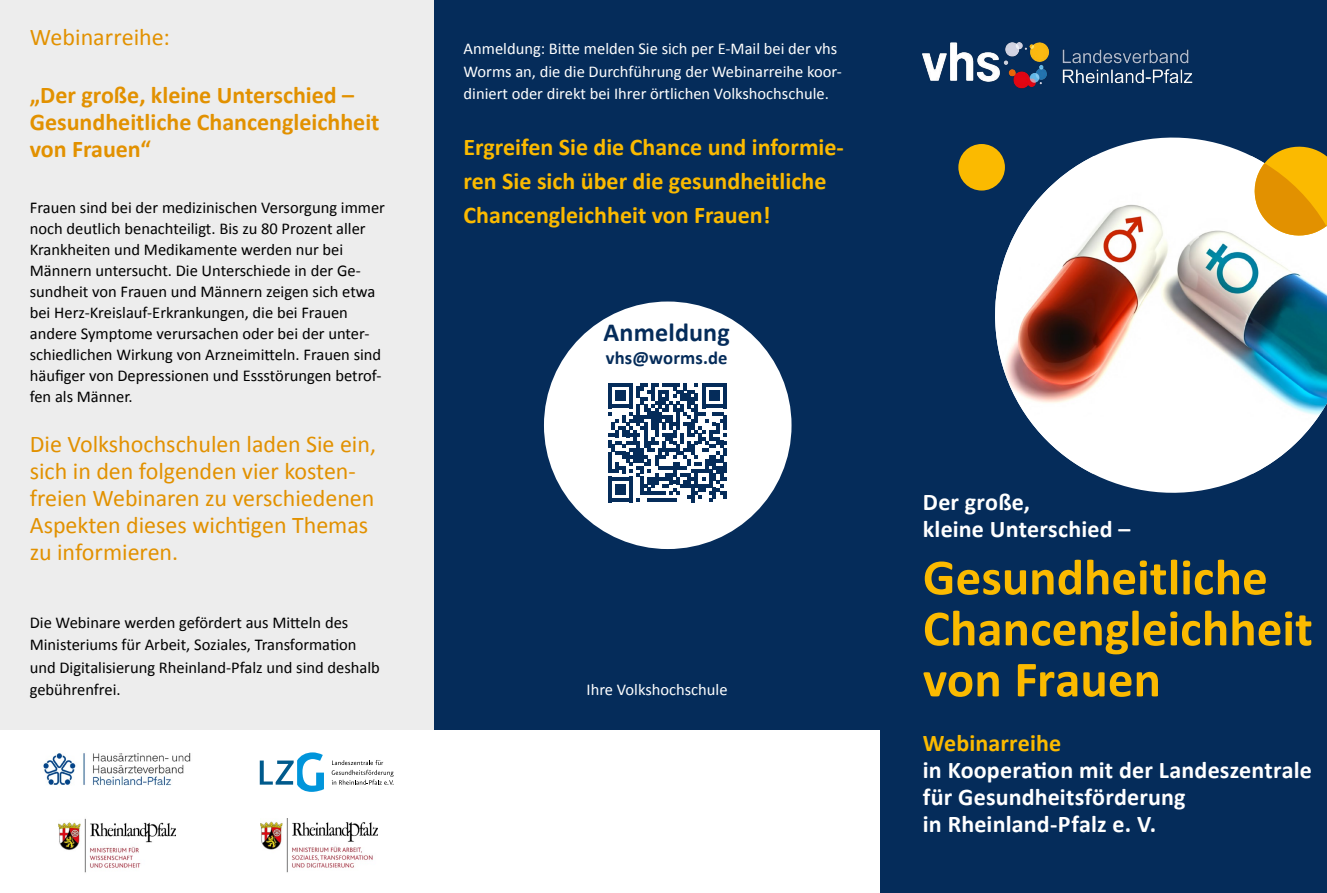
<style>
.page{position:relative;width:1327px;height:893px;background:#fff}
.page>*{position:absolute;margin:0;border:0;box-sizing:border-box;transform-origin:0 0}
.Headline_90pt{font:700 51px/51px "Calibri";color:#fbba00}
.Fließtext_Bold_36pt{font:700 26.1px "Calibri";letter-spacing:.005em;color:#052c5a}
.Fließtext{font:24px/27px "Calibri";color:#e29100}
.Fließtext_Bold_36pt-2{font:700 24px/27px "Calibri";letter-spacing:.005em;color:#fff}
.Fließtext-2{font:700 24px/33.8px "Calibri";color:#fbba00}
.ueberschriften{font:700 24px/27px "Calibri";color:#e29100}
.ueberschriften-2{font:24px "Calibri";color:#e29100}
.Fließtext_Bold_36pt-3{font:700 18.6px "Calibri";letter-spacing:.01em;color:#052c5a}
.Fließtext-3{font:16.5px/21px "Calibri";color:#000}
.Fließtext-4{font:16.5px/22.5px "Calibri";color:#fff}
.s1{color:#fbba00}
</style>
<div class="page">
<div style="left:880px;top:0;width:447px;height:893px;background:#052c5a"></div>
<div style="left:0;top:0;width:434px;height:729px;background:#ededed"></div>
<img style="left:923px;top:43px;width:270px;height:46px">
<svg style="left:972px;top:137px;width:282px;height:356px"></svg>
<img style="left:988px;top:156px;width:339px;height:317px">
<svg style="left:1249px;top:141px;width:78px;height:100px"></svg>
<div style="left:958px;top:144px;width:47px;height:47px;background:#fbba00;border-radius:50%"></div>
<div style="left:434px;top:0;width:446px;height:729px;background:#052c5a"></div>
<div style="left:544px;top:302px;width:247px;height:247px;background:#fff;border-radius:50%"></div>
<svg style="left:608px;top:383px;width:119px;height:119px"></svg>
<svg style="left:332px;top:760px;width:62px;height:25px"></svg>
<svg style="left:260px;top:752px;width:64px;height:40px"></svg>
<img style="left:43px;top:753px;width:148px;height:33px">
<img style="left:260px;top:819px;width:117px;height:54px">
<img style="left:58px;top:818px;width:117px;height:55px">
<p class="ueberschriften-2" style="left:30px;top:21px;width:142px">Webinarreihe:</p>
<p class="ueberschriften" style="left:30px;top:81px;width:351px">„Der große, kleine Unterschied –<br>Gesundheitliche Chancengleichheit von Frauen“</p>
<p class="Fließtext-3" style="left:30px;top:197px;width:357px">Frauen sind bei der medizinischen Versorgung immer noch deutlich benachteiligt. Bis zu 80 Prozent aller Krankheiten und Medikamente werden nur bei Männern untersucht. Die Unterschiede in der Ge&shy;sundheit von Frauen und Männern zeigen sich etwa bei Herz-Kreislauf-Erkrankungen, die bei Frauen andere Symptome verursachen oder bei der unter&shy;schiedlichen Wirkung von Arzneimitteln. Frauen sind häufiger von Depressionen und Essstörungen betrof&shy;fen als Männer.</p>
<p class="Fließtext" style="left:30px;top:430px;width:348px">Die Volkshochschulen laden Sie ein, sich in den folgenden vier kosten&shy;freien Webinaren zu verschiedenen<br>Aspekten dieses wichtigen Themas zu informieren.</p>
<p class="Fließtext-3" style="left:30px;top:611px;width:352px;line-height:22.5px">Die Webinare werden gefördert aus Mitteln des Ministeriums für Arbeit, Soziales, Transformation und Digitalisierung Rheinland-Pfalz und sind deshalb gebührenfrei.</p>
<p class="Fließtext-4" style="left:463px;top:37px;width:380px">Anmeldung: Bitte melden Sie sich per E-Mail bei der vhs<br>Worms an, die die Durchführung der Webinarreihe koor&shy;diniert oder direkt bei Ihrer örtlichen Volkshochschule.</p>
<p class="Fließtext-2" style="left:463px;top:130px;width:382px">Ergreifen Sie die Chance und informie&shy;ren Sie sich über die gesundheitliche<br>Chancengleichheit von Frauen!</p>
<p class="Fließtext_Bold_36pt" style="left:603px;top:316px;width:128px">Anmeldung</p>
<p class="Fließtext_Bold_36pt-3" style="left:606px;top:346px;width:123px">vhs@worms.de</p>
<p class="Fließtext-4" style="left:586px;top:679px;width:143px">Ihre Volkshochschule</p>
<p class="Fließtext_Bold_36pt-2" style="left:923px;top:489px;width:209px">Der große,<br>kleine Unterschied –</p>
<p class="Headline_90pt" style="left:923px;top:552px;width:391px">Gesundheitliche<br>Chancengleichheit von Frauen</p>
<p class="Fließtext_Bold_36pt-2" style="left:923px;top:730px;width:390px"><span class="s1">Webinarreihe<br></span>in Kooperation mit der Landeszentrale für Gesundheitsförderung<br>in Rheinland-Pfalz e. V.</p>
</div>
